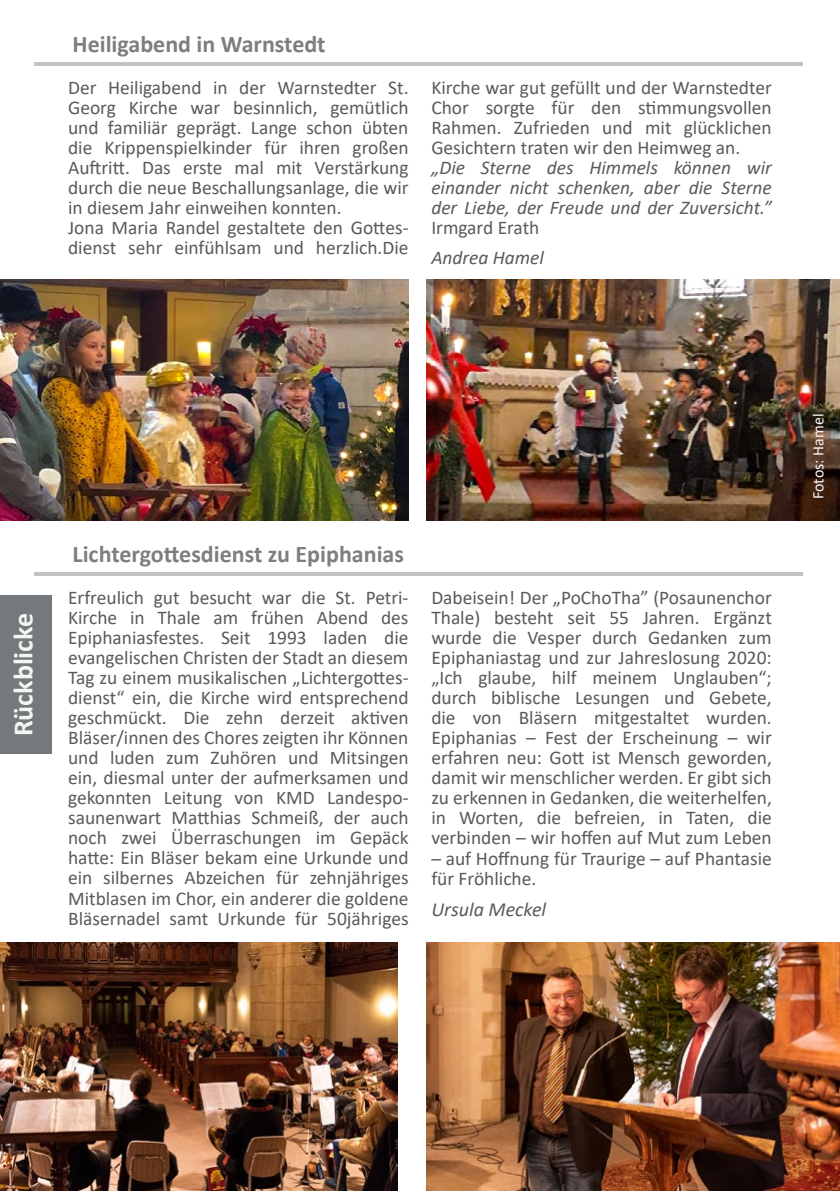
<style>
.page{position:relative;width:840px;height:1191px;background:#fff}
.page>*{position:absolute;margin:0;border:0;box-sizing:border-box;transform-origin:0 0}
.t1{font:700 28px "Calibri";color:#f4f6f3}
.t2{font:700 24px "Calibri";color:#7d7e80}
.t3{font:italic 20px "Calibri";color:#5a595b}
.t4{font:19.4px/20px "Calibri";color:#5a595b;text-align:justify}
.t5{font:italic 19.4px/20px "Calibri";color:#5a595b;text-align:justify}
.t6{font:16px "Calibri";color:#fcfafd}
</style>
<div class="page">
<img style="left:426px;top:279px;width:413px;height:241px">
<img style="left:0;top:279px;width:408px;height:241px">
<div style="left:0;top:595px;width:51px;height:159px;background:#747a7c"></div>
<hr style="left:34px;top:62px;width:768px;height:4px;background:#c0c4c6">
<img style="left:426px;top:942px;width:413px;height:249px">
<img style="left:0;top:942px;width:397px;height:249px">
<hr style="left:34px;top:572px;width:768px;height:4px;background:#c0c4c6">
<p class="t2" style="left:72px;top:27px;width:254px">Heiligabend in Warnstedt</p>
<p class="t4" style="left:68px;top:77px;width:342px;text-align:left">Der Heiligabend in der Warnstedter St.<br>Georg Kirche war besinnlich, gemütlich und familiär geprägt. Lange schon übten die Krippenspielkinder für ihren großen Auftritt. Das erste mal mit Verstärkung durch die neue Beschallungsanlage, die wir in diesem Jahr einweihen konnten.<br>Jona Maria Randel gestaltete den Gottes&shy;dienst sehr einfühlsam und herzlich.Die</p>
<p class="t4" style="left:431px;top:77px;width:342px">Kirche war gut gefüllt und der Warnstedter Chor sorgte für den stimmungsvollen Rahmen. Zufrieden und mit glücklichen Gesichtern traten wir den Heimweg an.</p>
<p class="t5" style="left:431px;top:157px;width:342px">„Die Sterne des Himmels können wir einander nicht schenken, aber die Sterne der Liebe, der Freude und der Zuversicht.”</p>
<p class="t4" style="left:431px;top:217px;width:109px">Irmgard Erath</p>
<p class="t5" style="left:431px;top:247px;width:114px">Andrea Hamel</p>
<h1 class="t1" style="left:3px;top:736px;width:125px;rotate:-90deg">Rückblicke</h1>
<p class="t2" style="left:72px;top:537px;width:333px">Lichtergottesdienst zu Epiphanias</p>
<p class="t4" style="left:68px;top:587px;width:342px">Erfreulich gut besucht war die St. Petri-Kirche in Thale am frühen Abend des Epiphaniasfestes. Seit 1993 laden die evangelischen Christen der Stadt an diesem Tag zu einem musikalischen „Lichtergottes&shy;dienst“ ein, die Kirche wird entsprechend geschmückt. Die zehn derzeit aktiven Bläser/innen des Chores zeigten ihr Können und luden zum Zuhören und Mitsingen ein, diesmal unter der aufmerksamen und gekonnten Leitung von KMD Landespo&shy;saunenwart Matthias Schmeiß, der auch noch zwei Überraschungen im Gepäck hatte: Ein Bläser bekam eine Urkunde und ein silbernes Abzeichen für zehnjähriges Mitblasen im Chor, ein anderer die goldene Bläsernadel samt Urkunde für 50jähriges</p>
<p class="t4" style="left:431px;top:587px;width:342px">Dabeisein! Der „PoChoTha” (Posaunenchor Thale) besteht seit 55 Jahren. Ergänzt wurde die Vesper durch Gedanken zum Epiphaniastag und zur Jahreslosung 2020: „Ich glaube, hilf meinem Unglauben“; durch biblische Lesungen und Gebete, die von Bläsern mitgestaltet wurden.<br>Epiphanias – Fest der Erscheinung – wir erfahren neu: Gott ist Mensch geworden, damit wir menschlicher werden. Er gibt sich zu erkennen in Gedanken, die weiterhelfen, in Worten, die befreien, in Taten, die verbinden – wir hoffen auf Mut zum Leben</p>
<p class="t4" style="left:431px;top:847px;width:342px">– auf Hoffnung für Traurige – auf Phantasie für Fröhliche.</p>
<p class="t3" style="left:431px;top:895px;width:116px">Ursula Meckel</p>
<p class="t6" style="left:806px;top:499px;width:87px;rotate:-90deg">Fotos: Hamel</p>
</div>
